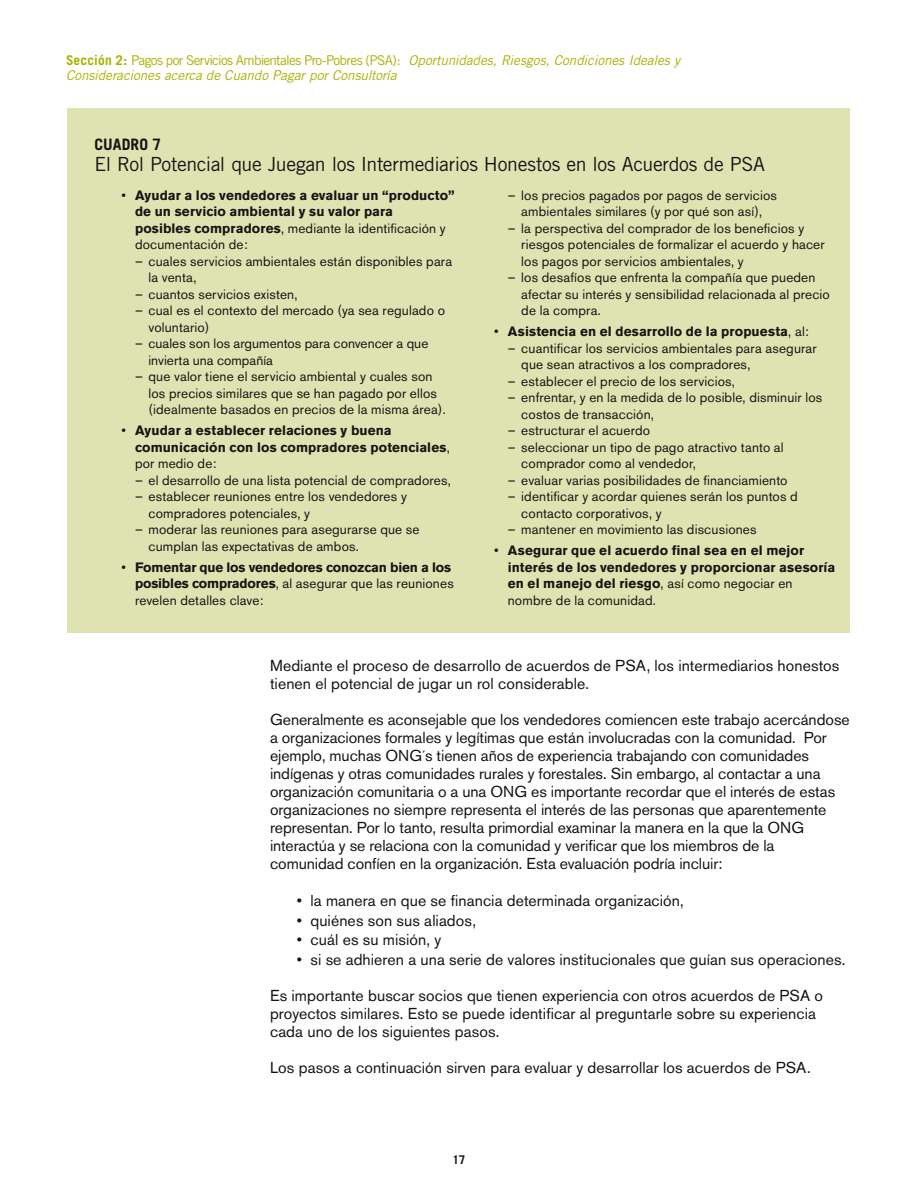
<style>
.page{position:relative;width:918px;height:1188px;background:#fff}
.page>*{position:absolute;margin:0;border:0;box-sizing:border-box;transform-origin:0 0}
.t1{font:19.5px "Trade Gothic";letter-spacing:-.015em;color:#151412}
.t2{font:15.75px/18px "Akzidenz Grotesk BE";color:#151412}
.t3{font:700 15.75px "Trade Gothic";letter-spacing:.005em;color:#151412}
.t4{font:13.5px/16.5px "Akzidenz Grotesk BE";letter-spacing:.01em;color:#151412}
.t5{font:700 13.5px/16.5px "Akzidenz Grotesk BE";letter-spacing:.01em;color:#151412}
.t6{font:italic 13.5px/15px "Trade Gothic";letter-spacing:-.005em;color:#a7b200}
.t7{font:700 13.5px/16.5px "Akzidenz Grotesk BE";letter-spacing:-.01em;color:#151412}
.t8{font:700 12px "Trade Gothic";color:#151312}
.s1{font-weight:700;font-style:normal}
.s2{font-style:normal}
.s3{font-weight:400}
</style>
<div class="page">
<div style="left:68px;top:108px;width:782px;height:524px;background:#dfe3b2"></div>
<p class="t6" style="left:66px;top:52px;width:616px"><span class="s1">Sección 2:</span> <span class="s2">Pagos por Servicios Ambientales Pro-Pobres (PSA):</span> Oportunidades, Riesgos, Condiciones Ideales y<br>Consideraciones acerca de Cuando Pagar por Consultoría</p>
<p class="t3" style="left:94px;top:135px;width:68px">CUADRO 7</p>
<h1 class="t1" style="left:94px;top:152px;width:672px">El Rol Potencial que Juegan los Intermediarios Honestos en los Acuerdos de PSA</h1>
<p class="t5" style="left:135px;top:187px;width:321px;text-indent:-14px"><span class="s3">•</span> Ayudar a los vendedores a evaluar un “producto” de un servicio ambiental y su valor para<br>posibles compradores<span class="s3">, mediante la identificación y documentación de:</span></p>
<p class="t4" style="left:148px;top:253px;width:305px;text-indent:-14px">– cuales servicios ambientales están disponibles para la venta,</p>
<p class="t4" style="left:135px;top:286px;width:164px">– cuantos servicios existen,</p>
<p class="t4" style="left:148px;top:302px;width:298px;text-indent:-14px">– cual es el contexto del mercado (ya sea regulado o voluntario)</p>
<p class="t4" style="left:148px;top:335px;width:281px;text-indent:-14px">– cuales son los argumentos para convencer a que invierta una compañía</p>
<p class="t4" style="left:148px;top:368px;width:299px;text-indent:-14px">– que valor tiene el servicio ambiental y cuales son los precios similares que se han pagado por ellos (idealmente basados en precios de la misma área).</p>
<p class="t5" style="left:135px;top:423px;width:316px;text-indent:-14px"><span class="s3">•</span> Ayudar a establecer relaciones y buena comunicación con los compradores potenciales<span class="s3">, por medio de:</span></p>
<p class="t4" style="left:135px;top:472px;width:317px">– el desarrollo de una lista potencial de compradores,</p>
<p class="t4" style="left:148px;top:488px;width:260px;text-indent:-14px">– establecer reuniones entre los vendedores y compradores potenciales, y</p>
<p class="t4" style="left:148px;top:521px;width:273px;text-indent:-14px">– moderar las reuniones para asegurarse que se cumplan las expectativas de ambos.</p>
<p class="t7" style="left:135px;top:559px;width:320px;text-indent:-14px"><span class="s3">•</span> Fomentar que los vendedores conozcan bien a los posibles compradores<span class="s3">, al asegurar que las reuniones revelen detalles clave:</span></p>
<p class="t4" style="left:508px;top:187px;width:271px;text-align:center">– los precios pagados por pagos de servicios ambientales similares (y por qué son así),</p>
<p class="t4" style="left:521px;top:220px;width:305px;text-indent:-14px">– la perspectiva del comprador de los beneficios y riesgos potenciales de formalizar el acuerdo y hacer los pagos por servicios ambientales, y</p>
<p class="t4" style="left:521px;top:269px;width:310px;text-indent:-14px">– los desafíos que enfrenta la compañía que pueden afectar su interés y sensibilidad relacionada al precio de la compra.</p>
<p class="t5" style="left:494px;top:323px;width:316px"><span class="s3">•</span> Asistencia en el desarrollo de la propuesta<span class="s3">, al:</span></p>
<p class="t4" style="left:521px;top:340px;width:297px;text-indent:-14px">– cuantificar los servicios ambientales para asegurar que sean atractivos a los compradores,</p>
<p class="t4" style="left:508px;top:373px;width:229px">– establecer el precio de los servicios,</p>
<p class="t4" style="left:521px;top:389px;width:302px;text-indent:-14px">– enfrentar, y en la medida de lo posible, disminuir los costos de transacción,</p>
<p class="t4" style="left:508px;top:422px;width:144px">– estructurar el acuerdo</p>
<p class="t4" style="left:521px;top:439px;width:264px;text-indent:-14px">– seleccionar un tipo de pago atractivo tanto al comprador como al vendedor,</p>
<p class="t4" style="left:508px;top:472px;width:281px">– evaluar varias posibilidades de financiamiento</p>
<p class="t4" style="left:521px;top:488px;width:278px;text-indent:-14px">– identificar y acordar quienes serán los puntos d contacto corporativos, y</p>
<p class="t4" style="left:508px;top:521px;width:250px">– mantener en movimiento las discusiones</p>
<p class="t5" style="left:508px;top:542px;width:329px;text-indent:-14px"><span class="s3">•</span> Asegurar que el acuerdo final sea en el mejor interés de los vendedores y proporcionar asesoría en el manejo del riesgo<span class="s3">, así como negociar en nombre de la comunidad.</span></p>
<p class="t2" style="left:270px;top:656px;width:571px">Mediante el proceso de desarrollo de acuerdos de PSA, los intermediarios honestos tienen el potencial de jugar un rol considerable.</p>
<p class="t2" style="left:270px;top:710px;width:581px">Generalmente es aconsejable que los vendedores comiencen este trabajo acercándose a organizaciones formales y legítimas que están involucradas con la comunidad. Por ejemplo, muchas ONG´s tienen años de experiencia trabajando con comunidades indígenas y otras comunidades rurales y forestales. Sin embargo, al contactar a una organización comunitaria o a una ONG es importante recordar que el interés de estas organizaciones no siempre representa el interés de las personas que aparentemente representan. Por lo tanto, resulta primordial examinar la manera en la que la ONG interactúa y se relaciona con la comunidad y verificar que los miembros de la comunidad confíen en la organización. Esta evaluación podría incluir:</p>
<p class="t2" style="left:297px;top:892px;width:388px">• la manera en que se financia determinada organización,</p>
<p class="t2" style="left:297px;top:911px;width:180px">• quiénes son sus aliados,</p>
<p class="t2" style="left:297px;top:931px;width:146px">• cuál es su misión, y</p>
<p class="t2" style="left:297px;top:950px;width:550px">• si se adhieren a una serie de valores institucionales que guían sus operaciones.</p>
<p class="t2" style="left:270px;top:986px;width:555px">Es importante buscar socios que tienen experiencia con otros acuerdos de PSA o proyectos similares. Esto se puede identificar al preguntarle sobre su experiencia cada uno de los siguientes pasos.</p>
<p class="t2" style="left:270px;top:1059px;width:542px">Los pasos a continuación sirven para evaluar y desarrollar los acuerdos de PSA.</p>
<p class="t8" style="left:453px;top:1152px;width:14px">17</p>
</div>
